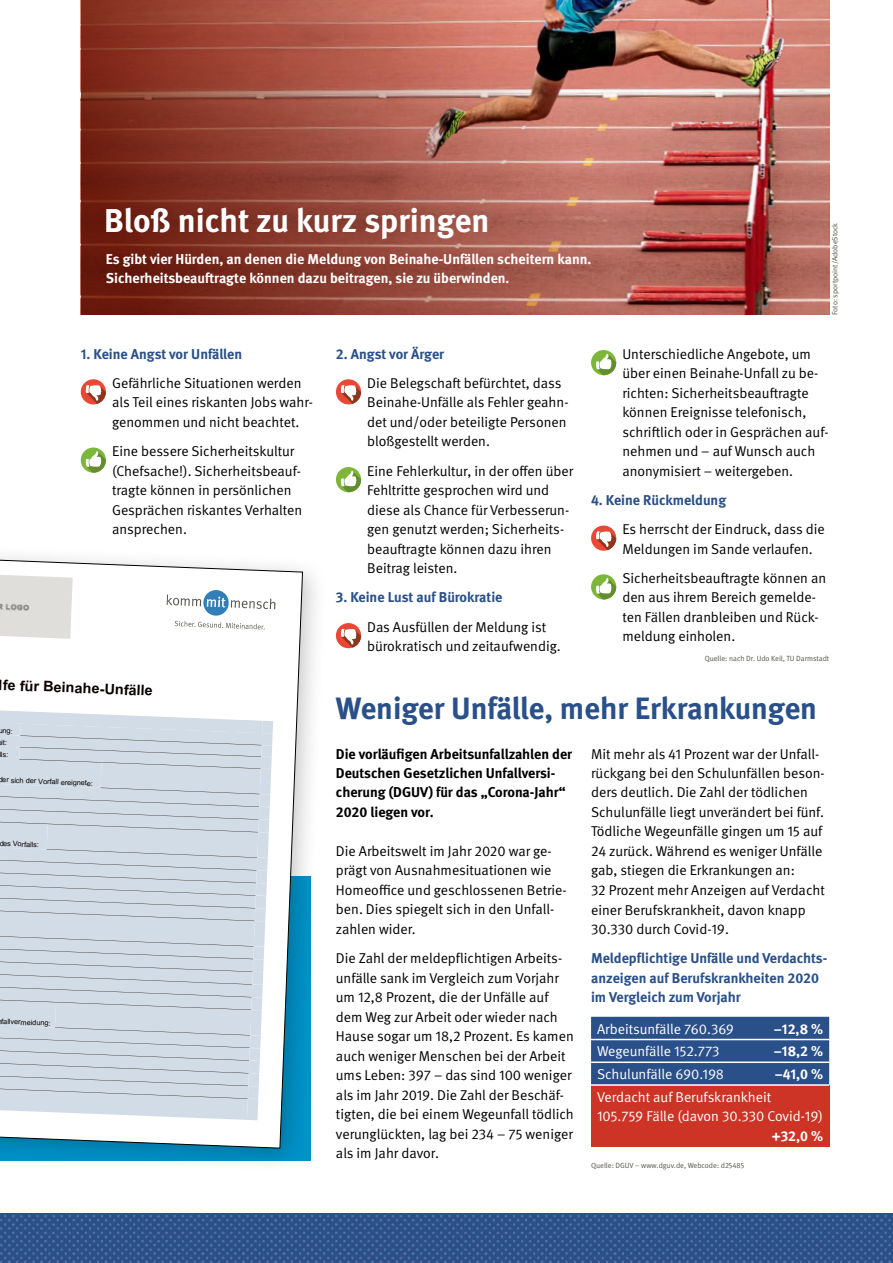
<style>
.page{position:relative;width:893px;height:1263px;background:#fff}
.page>*{position:absolute;margin:0;border:0;box-sizing:border-box;transform-origin:0 0}
.t1{font:700 33px "DGUV Meta";color:#fff}
.t2{font:700 30.9px "DGUV Meta";color:#2a5089}
.t3{font:700 14.4px "Arial";color:#0b0000}
.t4{font:14.25px/19.5px "DGUV Meta";color:#000}
.t5{font:700 14.25px/19.5px "DGUV Meta";color:#fff}
.t6{font:14.25px "DGUV Meta";color:#fff}
.t7{font:700 14.25px/19.5px "DGUV Meta";color:#000}
.t8{font:700 14.25px/19.5px "DGUV Meta";color:#2a5089}
.t9{font:7.5px "DGUV Meta";color:#57544b}
.t10{font:7.35px/11.7px "Arial";color:#0b0000}
.s1{font-weight:700;color:#2a5089}
</style>
<div class="page">
<div style="left:591px;top:1017px;width:238px;height:67px;background:#2a5089"></div>
<div style="left:591px;top:1085px;width:238px;height:62px;background:#cd3426"></div>
<hr style="left:591px;top:1039px;width:238px;height:1px;background:#fff">
<hr style="left:591px;top:1061px;width:238px;height:2px;background:#fff">
<hr style="left:591px;top:1084px;width:238px;height:2px;background:#fff">
<img style="left:81px;top:0;width:748px;height:314px">
<img style="left:0;top:1214px;width:893px;height:49px">
<div style="left:81px;top:379px;width:25px;height:25px;background:#e84835;border-radius:50%"></div>
<svg style="left:86px;top:385px;width:20px;height:19px"></svg>
<svg style="left:81px;top:447px;width:25px;height:26px"></svg>
<svg style="left:86px;top:451px;width:20px;height:22px"></svg>
<div style="left:336px;top:379px;width:25px;height:25px;background:#e84835;border-radius:50%"></div>
<svg style="left:341px;top:385px;width:20px;height:19px"></svg>
<div style="left:336px;top:467px;width:25px;height:25px;background:#7cb739;border-radius:50%"></div>
<svg style="left:341px;top:471px;width:20px;height:21px"></svg>
<div style="left:336px;top:623px;width:25px;height:25px;background:#e84835;border-radius:50%"></div>
<svg style="left:341px;top:629px;width:20px;height:19px"></svg>
<div style="left:591px;top:350px;width:25px;height:25px;background:#7cb739;border-radius:50%"></div>
<svg style="left:596px;top:354px;width:20px;height:21px"></svg>
<div style="left:591px;top:525px;width:25px;height:26px;background:#e84835;border-radius:50%"></div>
<svg style="left:596px;top:531px;width:20px;height:19px"></svg>
<div style="left:591px;top:574px;width:25px;height:25px;background:#7cb739;border-radius:50%"></div>
<svg style="left:596px;top:578px;width:20px;height:21px"></svg>
<div style="left:0;top:541px;width:328px;height:633px;background:#000;opacity:.22"></div>
<svg style="left:0;top:557px;width:303px;height:591px"></svg>
<h1 class="t1" style="left:104px;top:200px;width:387px">Bloß nicht zu kurz springen</h1>
<h1 class="t5" style="left:106px;top:249px;width:487px">Es gibt vier Hürden, an denen die Meldung von Beinahe-Unfällen scheitern kann.<br>Sicherheitsbeauftragte können dazu beitragen, sie zu überwinden.</h1>
<p class="t9" style="left:831px;top:315px;width:94px;rotate:-90deg">Foto: sportpoint/AdobeStock</p>
<p class="t4" style="left:112px;top:339px;width:191px;line-height:29.2px;text-indent:-31px"><span class="s1">1. Keine Angst vor Unfällen<br></span>Gefährliche Situationen werden</p>
<p class="t4" style="left:112px;top:393px;width:202px">als Teil eines riskanten Jobs wahr&shy;genommen und nicht beachtet.</p>
<p class="t4" style="left:112px;top:442px;width:192px">Eine bessere Sicherheitskultur (Chefsache!). Sicherheitsbeauf&shy;tragte können in persönlichen<br>Gesprächen riskantes Verhalten ansprechen.</p>
<p class="t3" style="left:-1px;top:675px;width:155px;rotate:2deg">lfe für Beinahe-Unfälle</p>
<p class="t10" style="left:-1px;top:725px;width:16px;rotate:2deg">ung: it: lls:</p>
<p class="t10" style="left:-1px;top:774px;width:96px;rotate:2deg">der sich der Vorfall ereignete:</p>
<p class="t10" style="left:-1px;top:837px;width:41px;rotate:2deg">des Vorfalls:</p>
<p class="t10" style="left:2px;top:1015px;width:51px;rotate:2deg">fallvermeidung:</p>
<p class="t4" style="left:367px;top:339px;width:196px;line-height:29.2px;text-indent:-31px"><span class="s1">2. Angst vor Ärger<br></span>Die Belegschaft befürchtet, dass</p>
<p class="t4" style="left:367px;top:393px;width:203px">Beinahe-Unfälle als Fehler geahn&shy;det und/oder beteiligte Personen bloßgestellt werden.</p>
<p class="t4" style="left:367px;top:461px;width:207px">Eine Fehlerkultur, in der offen über<br>Fehltritte gesprochen wird und diese als Chance für Verbesserun&shy;gen genutzt werden; Sicherheits&shy;beauftragte können dazu ihren<br>Beitrag leisten.</p>
<p class="t4" style="left:367px;top:583px;width:180px;line-height:29.2px;text-indent:-31px"><span class="s1">3. Keine Lust auf Bürokratie<br></span>Das Ausfüllen der Meldung ist</p>
<p class="t4" style="left:367px;top:637px;width:195px">bürokratisch und zeitaufwendig.</p>
<p class="t4" style="left:622px;top:344px;width:208px">Unterschiedliche Angebote, um über einen Beinahe-Unfall zu be&shy;richten: Sicherheitsbeauftragte können Ereignisse telefonisch, schriftlich oder in Gesprächen auf&shy;nehmen und – auf Wunsch auch anonymisiert – weitergeben.</p>
<p class="t4" style="left:622px;top:486px;width:204px;line-height:29.2px;text-indent:-31px"><span class="s1">4. Keine Rückmeldung<br></span>Es herrscht der Eindruck, dass die</p>
<p class="t4" style="left:622px;top:534px;width:205px;line-height:29.2px">Meldungen im Sande verlaufen.<br>Sicherheitsbeauftragte können an</p>
<p class="t4" style="left:622px;top:588px;width:198px">den aus ihrem Bereich gemelde&shy;ten Fällen dranbleiben und Rück&shy;meldung einholen.</p>
<p class="t9" style="left:705px;top:654px;width:126px">Quelle: nach Dr. Udo Keil, TU Darmstadt</p>
<h1 class="t2" style="left:336px;top:689px;width:483px">Weniger Unfälle, mehr Erkrankungen</h1>
<p class="t7" style="left:336px;top:744px;width:238px">Die vorläufigen Arbeitsunfallzahlen der Deutschen Gesetzlichen Unfallversi&shy;cherung (DGUV) für das „Corona-Jahr“ 2020 liegen vor.</p>
<p class="t4" style="left:336px;top:842px;width:232px">Die Arbeitswelt im Jahr 2020 war ge&shy;prägt von Ausnahmesituationen wie<br>Homeoffice und geschlossenen Betrie&shy;ben. Dies spiegelt sich in den Unfall&shy;zahlen wider.</p>
<p class="t4" style="left:336px;top:949px;width:239px">Die Zahl der meldepflichtigen Arbeits&shy;unfälle sank im Vergleich zum Vorjahr um 12,8 Prozent, die der Unfälle auf dem Weg zur Arbeit oder wieder nach Hause sogar um 18,2 Prozent. Es kamen auch weniger Menschen bei der Arbeit ums Leben: 397 – das sind 100 weniger als im Jahr 2019. Die Zahl der Beschäf&shy;tigten, die bei einem Wegeunfall tödlich verunglückten, lag bei 234 – 75 weniger als im Jahr davor.</p>
<p class="t4" style="left:591px;top:744px;width:235px">Mit mehr als 41 Prozent war der Unfall&shy;rückgang bei den Schulunfällen beson&shy;ders deutlich. Die Zahl der tödlichen Schulunfälle liegt unverändert bei fünf.<br>Tödliche Wegeunfälle gingen um 15 auf 24 zurück. Während es weniger Unfälle gab, stiegen die Erkrankungen an:<br>32 Prozent mehr Anzeigen auf Verdacht einer Berufskrankheit, davon knapp 30.330 durch Covid-19.</p>
<p class="t8" style="left:591px;top:949px;width:238px">Meldepflichtige Unfälle und Verdachts&shy;anzeigen auf Berufskrankheiten 2020 im Vergleich zum Vorjahr</p>
<p class="t6" style="left:597px;top:1020px;width:138px">Arbeitsunfälle 760.369</p>
<p class="t5" style="left:774px;top:1019px;width:51px">–12,8 %</p>
<p class="t6" style="left:597px;top:1043px;width:124px">Wegeunfälle 152.773</p>
<p class="t5" style="left:774px;top:1042px;width:51px">–18,2 %</p>
<p class="t6" style="left:597px;top:1066px;width:128px">Schulunfälle 690.198</p>
<p class="t5" style="left:775px;top:1065px;width:50px">–41,0 %</p>
<p class="t6" style="left:597px;top:1088px;width:176px">Verdacht auf Berufskrankheit</p>
<p class="t6" style="left:597px;top:1108px;width:227px">105.759 Fälle (davon 30.330 Covid-19)</p>
<p class="t5" style="left:772px;top:1126px;width:53px">+32,0 %</p>
<p class="t9" style="left:591px;top:1161px;width:155px">Quelle: DGUV – www.dguv.de, Webcode: d25485</p>
</div>
